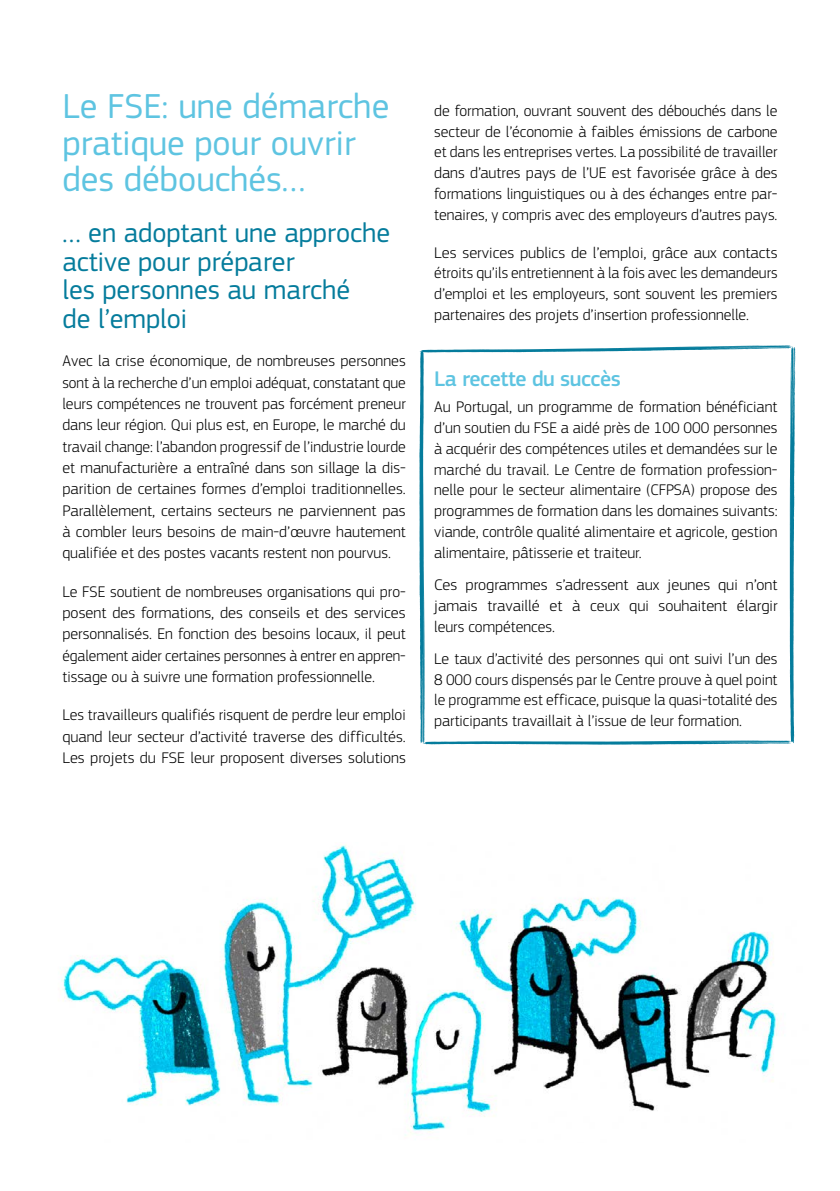
<style>
.page{position:relative;width:840px;height:1191px;background:#fff}
.page>*{position:absolute;margin:0;border:0;box-sizing:border-box;transform-origin:0 0}
.Header_II{font:36px/36.6px "EC Square Sans Pro";color:#5ec4e1}
.Header_III{font:28px/28.6px "EC Square Sans Pro";color:#057c9c}
.titre_box{font:500 22px "EC Square Sans Pro";letter-spacing:-.02em;color:#5ec4e1}
.Body{font:300 16px/21.4px "EC Square Sans Pro";color:#000;text-align:justify}
.Body_box{font:300 16px/20.8px "EC Square Sans Pro";color:#000;text-align:justify}
</style>
<div class="page">
<svg style="left:419px;top:345px;width:375px;height:399px"></svg>
<img style="left:61px;top:845px;width:717px;height:291px">
<h2 class="Header_II" style="left:62px;top:88px;width:328px">Le FSE: une démarche pratique pour ouvrir des débouchés…</h2>
<h3 class="Header_III" style="left:62px;top:219px;width:329px">… en adoptant une approche active pour préparer<br>les personnes au marché<br>de l’emploi</h3>
<p class="Body" style="left:62px;top:350px;width:345px">Avec la crise économique, de nombreuses personnes sont à la recherche d’un emploi adéquat, constatant que leurs compétences ne trouvent pas forcément preneur dans leur région. Qui plus est, en Europe, le marché du travail change: l’abandon progressif de l’industrie lourde et manufacturière a entraîné dans son sillage la dis&shy;parition de certaines formes d’emploi traditionnelles.<br>Parallèlement, certains secteurs ne parviennent pas à combler leurs besoins de main-d’œuvre hautement qualifiée et des postes vacants restent non pourvus.</p>
<p class="Body" style="left:62px;top:580px;width:345px">Le FSE soutient de nombreuses organisations qui pro&shy;posent des formations, des conseils et des services personnalisés. En fonction des besoins locaux, il peut également aider certaines personnes à entrer en appren&shy;tissage ou à suivre une formation professionnelle.</p>
<p class="Body" style="left:62px;top:704px;width:345px">Les travailleurs qualifiés risquent de perdre leur emploi quand leur secteur d’activité traverse des difficultés.<br>Les projets du FSE leur proposent diverses solutions</p>
<p class="Body" style="left:434px;top:100px;width:345px;line-height:20.8px">de formation, ouvrant souvent des débouchés dans le secteur de l’économie à faibles émissions de carbone et dans les entreprises vertes. La possibilité de travailler dans d’autres pays de l’UE est favorisée grâce à des formations linguistiques ou à des échanges entre par&shy;tenaires, y compris avec des employeurs d’autres pays.</p>
<p class="Body" style="left:434px;top:242px;width:344px;line-height:20.8px">Les services publics de l’emploi, grâce aux contacts étroits qu’ils entretiennent à la fois avec les demandeurs d’emploi et les employeurs, sont souvent les premiers partenaires des projets d’insertion professionnelle.</p>
<h4 class="titre_box" style="left:434px;top:365px;width:188px">La recette du succès</h4>
<p class="Body_box" style="left:434px;top:396px;width:345px">Au Portugal, un programme de formation bénéficiant d’un soutien du FSE a aidé près de 100 000 personnes à acquérir des compétences utiles et demandées sur le marché du travail. Le Centre de formation profession&shy;nelle pour le secteur alimentaire (CFPSA) propose des programmes de formation dans les domaines suivants: viande, contrôle qualité alimentaire et agricole, gestion alimentaire, pâtisserie et traiteur.</p>
<p class="Body_box" style="left:434px;top:574px;width:345px">Ces programmes s’adressent aux jeunes qui n’ont jamais travaillé et à ceux qui souhaitent élargir leurs compétences.</p>
<p class="Body_box" style="left:434px;top:648px;width:345px">Le taux d’activité des personnes qui ont suivi l’un des 8 000 cours dispensés par le Centre prouve à quel point le programme est efficace, puisque la quasi-totalité des participants travaillait à l’issue de leur formation.</p>
</div>
